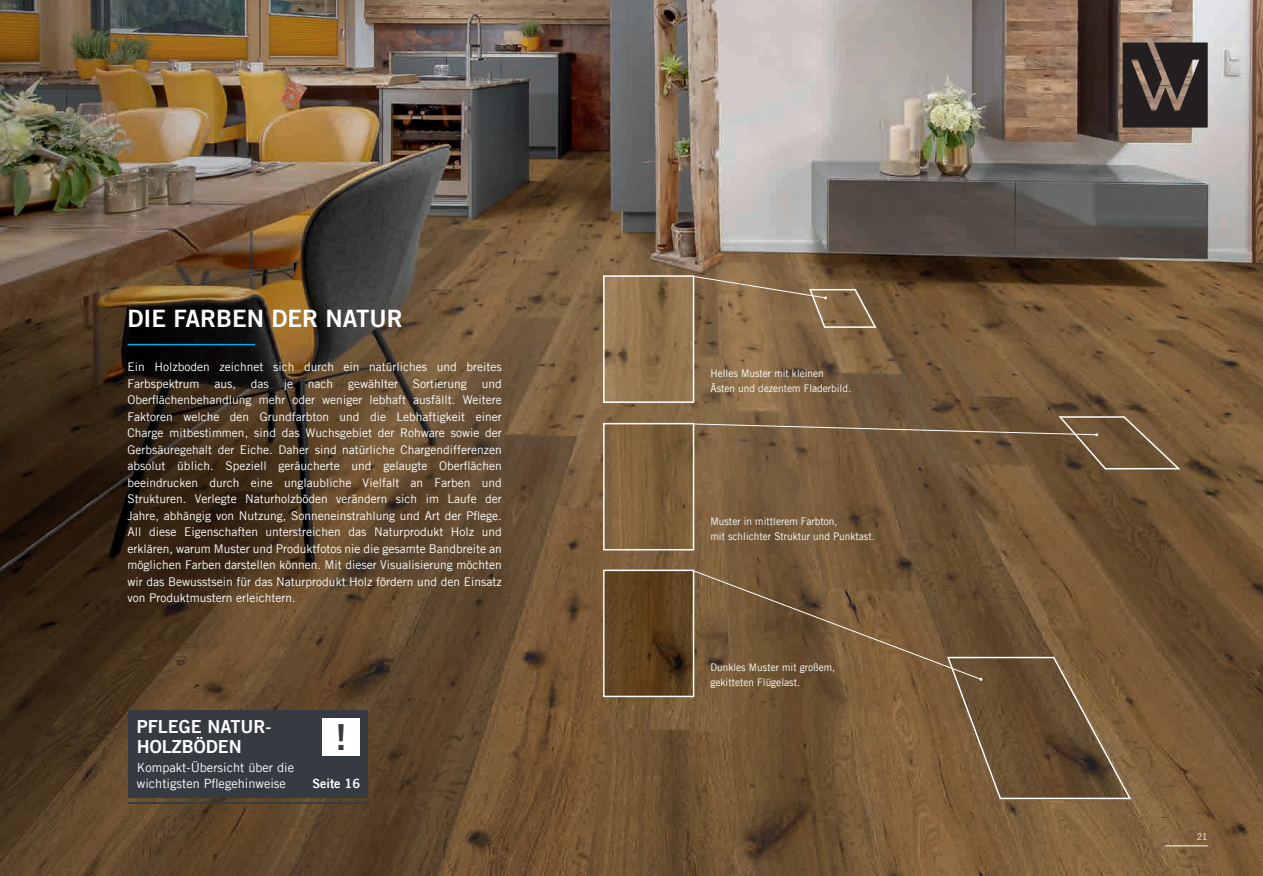
<style>
.page{position:relative;width:1263px;height:876px;background:#fff}
.page>*{position:absolute;margin:0;border:0;box-sizing:border-box;transform-origin:0 0}
.t1{font:36px "Trade Gothic LT Bold Two";color:#353b40}
.t2{font:24px "Trade Gothic LT Bold Two";color:#fff}
.t3{font:18px/19.5px "Trade Gothic LT Bold Two";color:#fff}
.t4{font:12.75px/16.5px "Trade Gothic LT";color:#fff}
.t5{font:12.75px "Trade Gothic LT Bold Two";color:#fff}
.t6{font:12px/16.5px "Trade Gothic LT";color:#fff;text-align:justify}
.t7{font:10.5px/15px "Trade Gothic LT";color:#fff;scale:.96 1}
.t8{font:9px "Trade Gothic LT";color:#fff}
</style>
<div class="page">
<img style="left:685px;top:0;width:578px;height:876px">
<img style="left:1px;top:0;width:684px;height:876px">
<hr style="left:0;top:0;width:1px;height:876px;background:#231f20">
<svg style="left:1123px;top:43px;width:85px;height:85px;background:#3a3230"></svg>
<hr style="left:128px;top:344px;width:127px;height:1px;background:#00aeef">
<svg style="left:603px;top:275px;width:91px;height:128px;background:#977b56"></svg>
<svg style="left:603px;top:423px;width:91px;height:127px;background:#836743"></svg>
<svg style="left:603px;top:570px;width:89px;height:127px;background:#604525"></svg>
<svg style="left:692px;top:415px;width:490px;height:55px;background:#765d40"></svg>
<svg style="left:693px;top:276px;width:185px;height:53px;background:#8a6e4d"></svg>
<svg style="left:692px;top:570px;width:440px;height:230px;background:#735737"></svg>
<div style="left:128px;top:711px;width:239px;height:87px;background:#353b40"></div>
<div style="left:322px;top:719px;width:38px;height:37px;background:#fff"></div>
<hr style="left:128px;top:802px;width:239px;height:2px;background:#353b40">
<hr style="left:1165px;top:845px;width:43px;height:1px;background:#fff">
<h2 class="t2" style="left:128px;top:303px;width:277px">DIE FARBEN DER NATUR</h2>
<p class="t6" style="left:128px;top:359px;width:376px">Ein Holzboden zeichnet sich durch ein natürliches und breites Farbspektrum aus, das je nach gewählter Sortierung und Oberflächenbehandlung mehr oder weniger lebhaft ausfällt. Weitere Faktoren welche den Grundfarbton und die Lebhaftigkeit einer Charge mitbestimmen, sind das Wuchsgebiet der Rohware sowie der Gerbsäuregehalt der Eiche. Daher sind natürliche Chargendifferenzen absolut üblich. Speziell geräucherte und gelaugte Oberflächen beeindrucken durch eine unglaubliche Vielfalt an Farben und Strukturen. Verlegte Naturholzböden verändern sich im Laufe der Jahre, abhängig von Nutzung, Sonneneinstrahlung und Art der Pflege.<br>All diese Eigenschaften unterstreichen das Naturprodukt Holz und erklären, warum Muster und Produktfotos nie die gesamte Bandbreite an möglichen Farben darstellen können. Mit dieser Visualisierung möchten wir das Bewusstsein für das Naturprodukt Holz fördern und den Einsatz von Produktmustern erleichtern.</p>
<h3 class="t3" style="left:137px;top:717px;width:136px">PFLEGE NATUR-<br>HOLZBÖDEN</h3>
<p class="t4" style="left:137px;top:759px;width:159px">Kompakt-Übersicht über die wichtigsten Pflegehinweise</p>
<h1 class="t1" style="left:335px;top:715px;width:13px">!</h1>
<p class="t5" style="left:312px;top:776px;width:49px">Seite 16</p>
<p class="t7" style="left:710px;top:366px;width:148px">Helles Muster mit kleinen<br>Ästen und dezentem Fladerbild.</p>
<p class="t7" style="left:710px;top:513px;width:173px">Muster in mittlerem Farbton,<br>mit schlichter Struktur und Punktast.</p>
<p class="t7" style="left:710px;top:659px;width:132px">Dunkles Muster mit großem, gekitteten Flügelast.</p>
<p class="t8" style="left:1197px;top:832px;width:12px">21</p>
</div>
